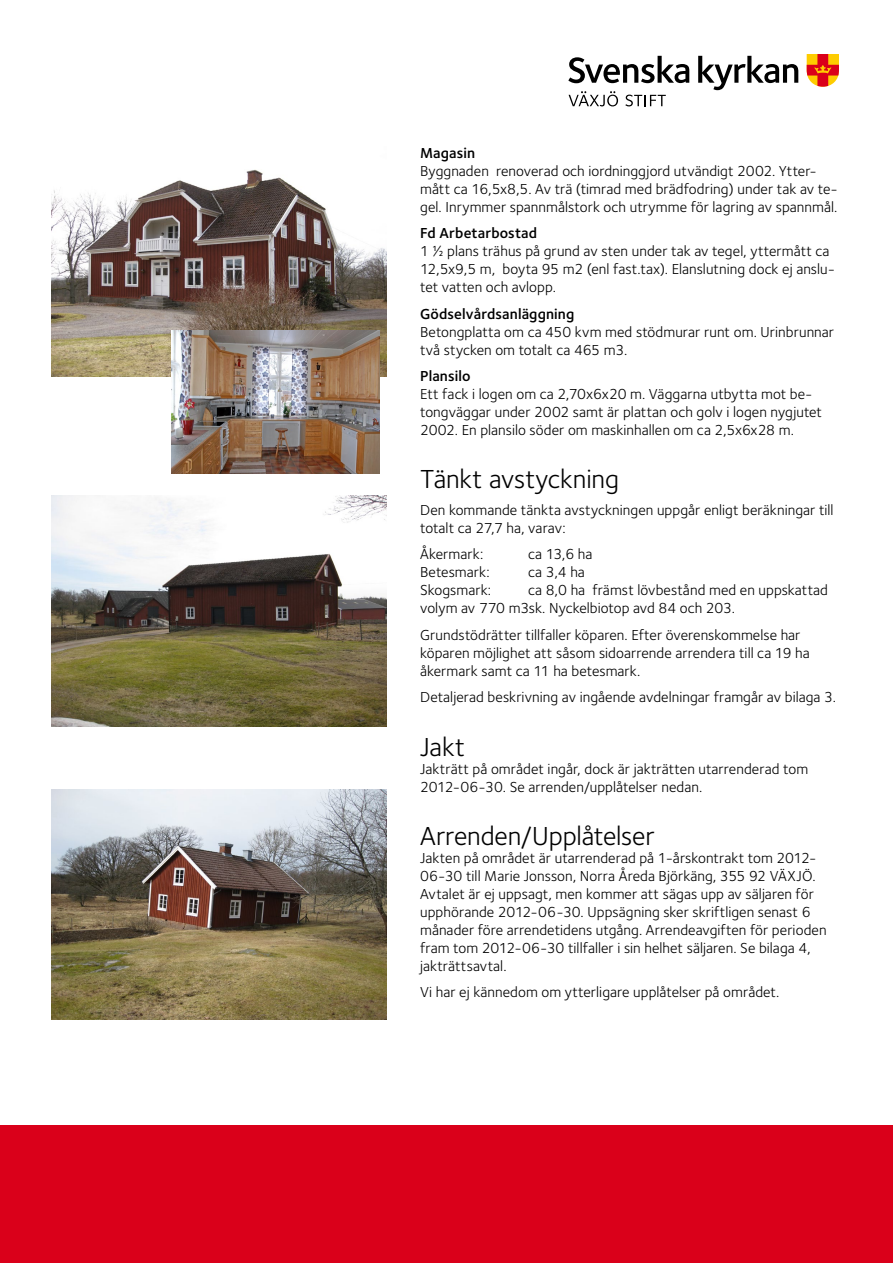
<style>
.page{position:relative;width:893px;height:1263px;background:#fff}
.page>*{position:absolute;margin:0;border:0;box-sizing:border-box;transform-origin:0 0}
.t1{font:27px "Foundry Sterling";letter-spacing:-.005em;color:#000}
.t2{font:15px/18px "Foundry Sterling";letter-spacing:.005em;color:#000}
.t3{font:600 15px "Foundry Sterling";letter-spacing:.01em;color:#000}
</style>
<div class="page">
<svg style="left:569px;top:91px;width:49px;height:15px"></svg>
<svg style="left:625px;top:95px;width:41px;height:11px"></svg>
<svg style="left:568px;top:56px;width:121px;height:27px"></svg>
<svg style="left:698px;top:56px;width:100px;height:34px"></svg>
<svg style="left:807px;top:54px;width:32px;height:33px"></svg>
<div style="left:0;top:1125px;width:893px;height:138px;background:#da001a"></div>
<img style="left:51px;top:169px;width:335px;height:208px">
<img style="left:171px;top:330px;width:208px;height:143px">
<img style="left:51px;top:495px;width:335px;height:231px">
<img style="left:51px;top:789px;width:335px;height:231px">
<p class="t3" style="left:420px;top:144px;width:56px">Magasin</p>
<p class="t2" style="left:420px;top:162px;width:419px">Byggnaden renoverad och iordninggjord utvändigt 2002. Ytter&shy;mått ca 16,5x8,5. Av trä (timrad med brädfodring) under tak av te&shy;gel. Inrymmer spannmålstork och utrymme för lagring av spannmål.</p>
<p class="t3" style="left:420px;top:224px;width:119px">Fd Arbetarbostad</p>
<p class="t2" style="left:420px;top:242px;width:417px">1 ½ plans trähus på grund av sten under tak av tegel, yttermått ca<br>12,5x9,5 m, boyta 95 m2 (enl fast.tax). Elanslutning dock ej anslu&shy;tet vatten och avlopp.</p>
<p class="t3" style="left:420px;top:305px;width:156px">Gödselvårdsanläggning</p>
<p class="t2" style="left:420px;top:323px;width:416px">Betongplatta om ca 450 kvm med stödmurar runt om. Urinbrunnar två stycken om totalt ca 465 m3.</p>
<p class="t3" style="left:420px;top:367px;width:52px">Plansilo</p>
<p class="t2" style="left:420px;top:385px;width:404px">Ett fack i logen om ca 2,70x6x20 m. Väggarna utbytta mot be&shy;tongväggar under 2002 samt är plattan och golv i logen nygjutet<br>2002. En plansilo söder om maskinhallen om ca 2,5x6x28 m.</p>
<h1 class="t1" style="left:420px;top:464px;width:200px">Tänkt avstyckning</h1>
<p class="t2" style="left:420px;top:501px;width:415px">Den kommande tänkta avstyckningen uppgår enligt beräkningar till totalt ca 27,7 ha, varav:</p>
<p class="t2" style="left:420px;top:545px;width:65px">Åkermark:</p>
<p class="t2" style="left:528px;top:545px;width:66px">ca 13,6 ha</p>
<p class="t2" style="left:420px;top:563px;width:71px">Betesmark:</p>
<p class="t2" style="left:528px;top:563px;width:58px">ca 3,4 ha</p>
<p class="t2" style="left:420px;top:581px;width:73px">Skogsmark:</p>
<p class="t2" style="left:420px;top:581px;width:409px;text-indent:108px">ca 8,0 ha främst lövbestånd med en uppskattad volym av 770 m3sk. Nyckelbiotop avd 84 och 203.</p>
<p class="t2" style="left:420px;top:626px;width:391px">Grundstödrätter tillfaller köparen. Efter överenskommelse har köparen möjlighet att såsom sidoarrende arrendera till ca 19 ha åkermark samt ca 11 ha betesmark.</p>
<p class="t2" style="left:420px;top:688px;width:417px">Detaljerad beskrivning av ingående avdelningar framgår av bilaga 3.</p>
<h1 class="t1" style="left:420px;top:731px;width:46px">Jakt</h1>
<p class="t2" style="left:420px;top:759px;width:390px">Jakträtt på området ingår, dock är jakträtten utarrenderad tom<br>2012-06-30. Se arrenden/upplåtelser nedan.</p>
<h1 class="t1" style="left:420px;top:820px;width:236px">Arrenden/Upplåtelser</h1>
<p class="t2" style="left:420px;top:848px;width:408px">Jakten på området är utarrenderad på 1-årskontrakt tom 2012- 06-30 till Marie Jonsson, Norra Åreda Björkäng, 355 92 VÄXJÖ.<br>Avtalet är ej uppsagt, men kommer att sägas upp av säljaren för upphörande 2012-06-30. Uppsägning sker skriftligen senast 6 månader före arrendetidens utgång. Arrendeavgiften för perioden fram tom 2012-06-30 tillfaller i sin helhet säljaren. Se bilaga 4, jakträttsavtal.</p>
<p class="t2" style="left:420px;top:983px;width:361px">Vi har ej kännedom om ytterligare upplåtelser på området.</p>
</div>
